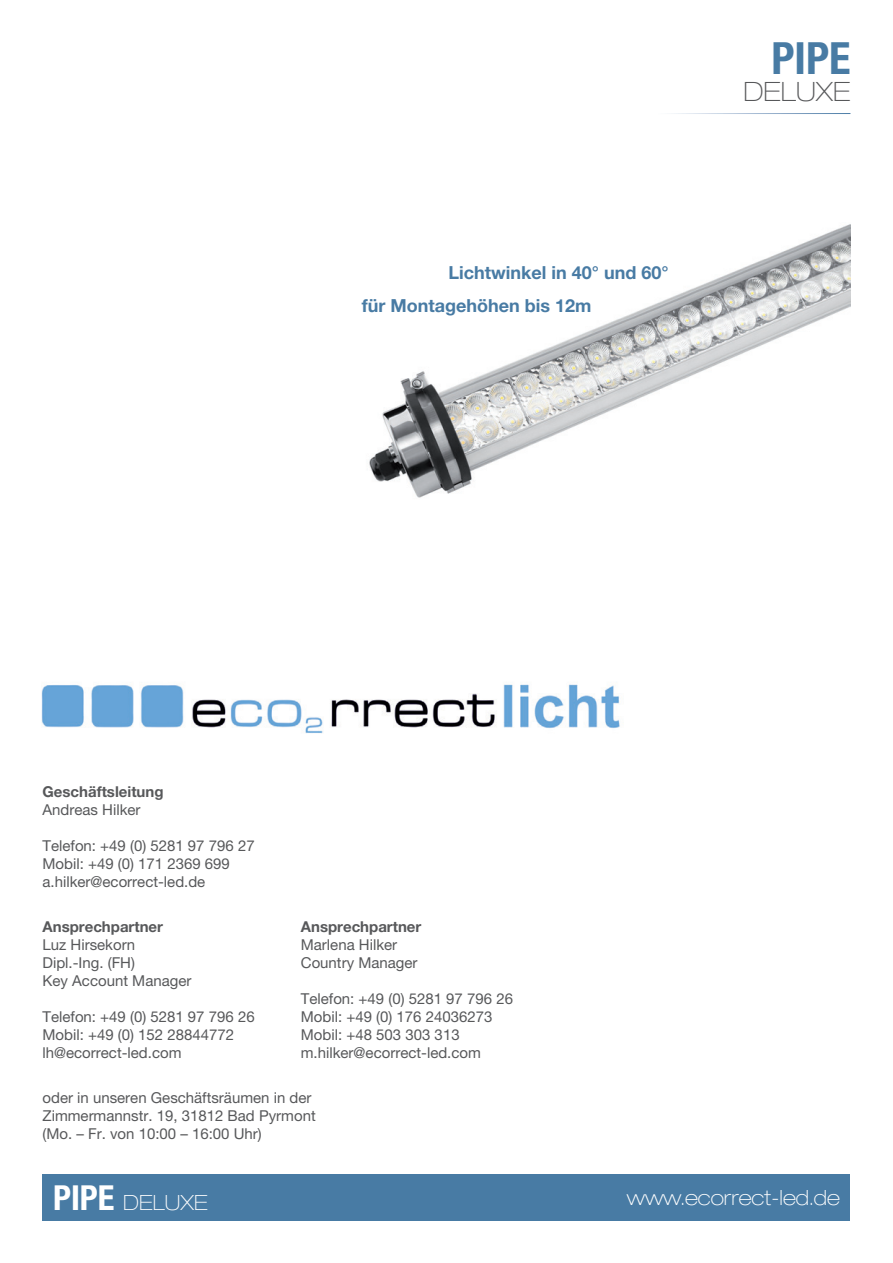
<style>
.page{position:relative;width:893px;height:1263px;background:#fff}
.page>*{position:absolute;margin:0;border:0;box-sizing:border-box;transform-origin:0 0}
.t1{font:700 condensed 44.4px "Helvetica Neue LT Pro";color:#487ba4}
.t2{font:100 expanded 26.7px "Helvetica Neue LT Pro";color:#57585a}
.t3{font:100 expanded 21px "Helvetica Neue LT Pro";color:#fff}
.t4{font:700 18px/32.2px "Helvetica Neue LT Pro";color:#487ba4}
.t5{font:15px/18px "Helvetica Neue LT Pro";color:#57585a}
.t6{font:700 15px "Helvetica Neue LT Pro";color:#57585a}
.s1{font-weight:700;font-stretch:condensed;font-size:34.5px}
</style>
<div class="page">
<img style="left:41px;top:684px;width:579px;height:50px">
<div style="left:43px;top:1174px;width:807px;height:46px;background:#487ba4"></div>
<img style="left:369px;top:224px;width:481px;height:274px">
<p class="t4" style="left:362px;top:256px;width:308px;text-indent:87px">Lichtwinkel in 40° und 60° für Montagehöhen bis 12m</p>
<h1 class="t1" style="left:771px;top:33px;width:80px">PIPE</h1>
<h2 class="t2" style="left:743px;top:75px;width:109px">DELUXE</h2>
<p class="t6" style="left:43px;top:782px;width:123px">Geschäftsleitung</p>
<p class="t5" style="left:43px;top:801px;width:100px">Andreas Hilker</p>
<p class="t5" style="left:43px;top:837px;width:214px">Telefon: +49 (0) 5281 97 796 27<br>Mobil: +49 (0) 171 2369 699 a.hilker@ecorrect-led.de</p>
<p class="t6" style="left:43px;top:917px;width:122px">Ansprechpartner</p>
<p class="t5" style="left:43px;top:935px;width:150px">Luz Hirsekorn<br>Dipl.-Ing. (FH)<br>Key Account Manager</p>
<p class="t5" style="left:43px;top:1007px;width:214px">Telefon: +49 (0) 5281 97 796 26<br>Mobil: +49 (0) 152 28844772 lh@ecorrect-led.com</p>
<p class="t6" style="left:301px;top:917px;width:122px">Ansprechpartner</p>
<p class="t5" style="left:301px;top:935px;width:118px">Marlena Hilker<br>Country Manager</p>
<p class="t5" style="left:301px;top:989px;width:214px">Telefon: +49 (0) 5281 97 796 26<br>Mobil: +49 (0) 176 24036273<br>Mobil: +48 503 303 313 m.hilker@ecorrect-led.com</p>
<p class="t5" style="left:43px;top:1088px;width:275px">oder in unseren Geschäftsräumen in der<br>Zimmermannstr. 19, 31812 Bad Pyrmont (Mo. – Fr. von 10:00 – 16:00 Uhr)</p>
<h3 class="t3" style="left:53px;top:1190px;width:156px"><span class="s1">PIPE</span> DELUXE</h3>
<h3 class="t3" style="left:627px;top:1184px;width:215px">www.ecorrect-led.de</h3>
</div>
